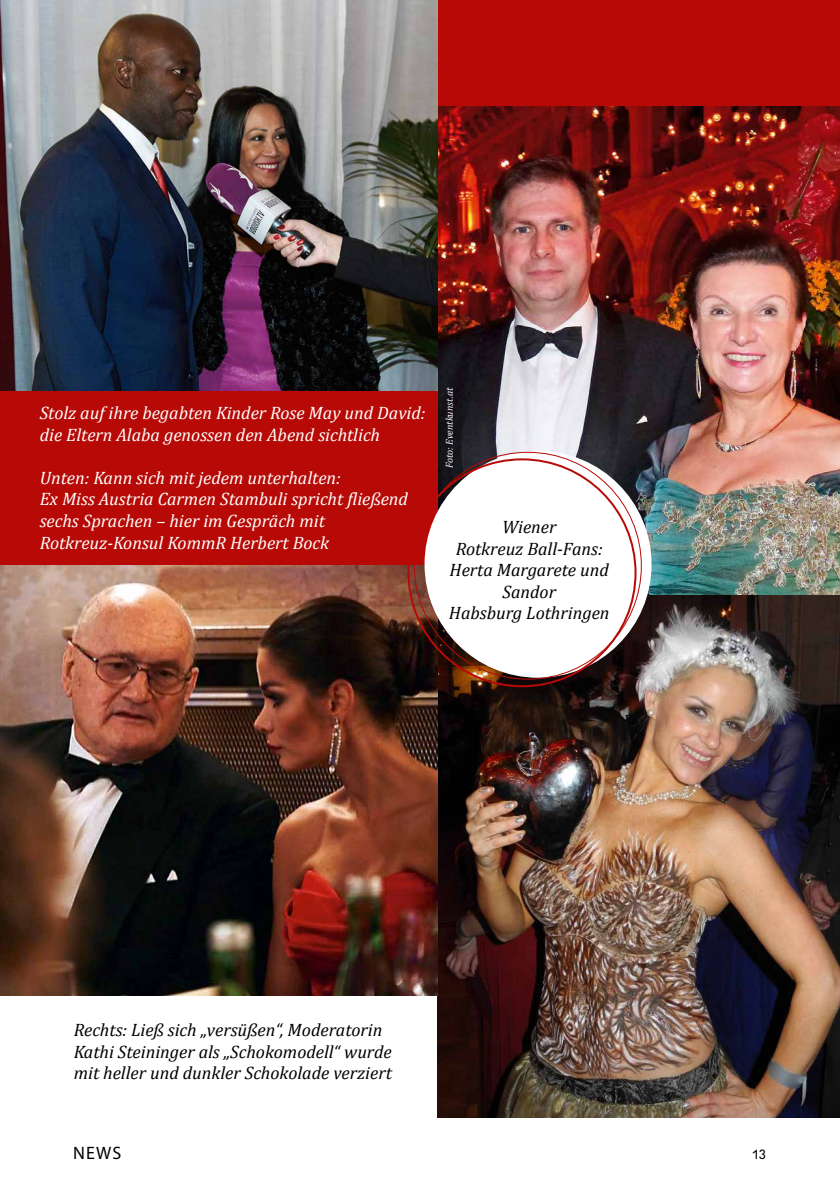
<style>
.page{position:relative;width:840px;height:1191px;background:#fff}
.page>*{position:absolute;margin:0;border:0;box-sizing:border-box;transform-origin:0 0}
.t1{font:italic 18px/21.6px "Cambria";color:#fff}
.t2{font:italic 18px/21.6px "Cambria";color:#000}
.t3{font:18px "Myriad Pro";color:#000}
.t4{font:14px "Dunant";color:#000}
.t5{font:italic 10px "Cambria";color:#fff}
</style>
<div class="page">
<div style="left:437px;top:0;width:402px;height:670px;background:#b70a06"></div>
<img style="left:437px;top:107px;width:402px;height:488px">
<img style="left:437px;top:595px;width:402px;height:522px">
<img style="left:0;top:0;width:437px;height:391px">
<img style="left:0;top:565px;width:437px;height:430px">
<div style="left:0;top:391px;width:437px;height:174px;background:#b70a06"></div>
<div style="left:424px;top:451px;width:227px;height:226px;background:#fff;border-radius:50%"></div>
<p class="t1" style="left:40px;top:401px;width:387px">Stolz auf ihre begabten Kinder Rose May und David: die Eltern Alaba genossen den Abend sichtlich</p>
<p class="t1" style="left:40px;top:466px;width:369px">Unten: Kann sich mit jedem unterhalten:<br>Ex Miss Austria Carmen Stambuli spricht fließend sechs Sprachen – hier im Gespräch mit Rotkreuz-Konsul KommR Herbert Bock</p>
<p class="t5" style="left:442px;top:468px;width:82px;rotate:-90deg">Foto: Eventkunst.at</p>
<p class="t2" style="left:448px;top:515px;width:162px;text-align:center">Wiener<br>Rotkreuz Ball-Fans:<br>Herta Margarete und<br>Sandor<br>Habsburg Lothringen</p>
<p class="t2" style="left:74px;top:1018px;width:319px">Rechts: Ließ sich „versüßen“, Moderatorin<br>Kathi Steininger als „Schokomodell“ wurde mit heller und dunkler Schokolade verziert</p>
<p class="t3" style="left:73px;top:1141px;width:50px">NEWS</p>
<p class="t4" style="left:751px;top:1146px;width:16px">13</p>
</div>
